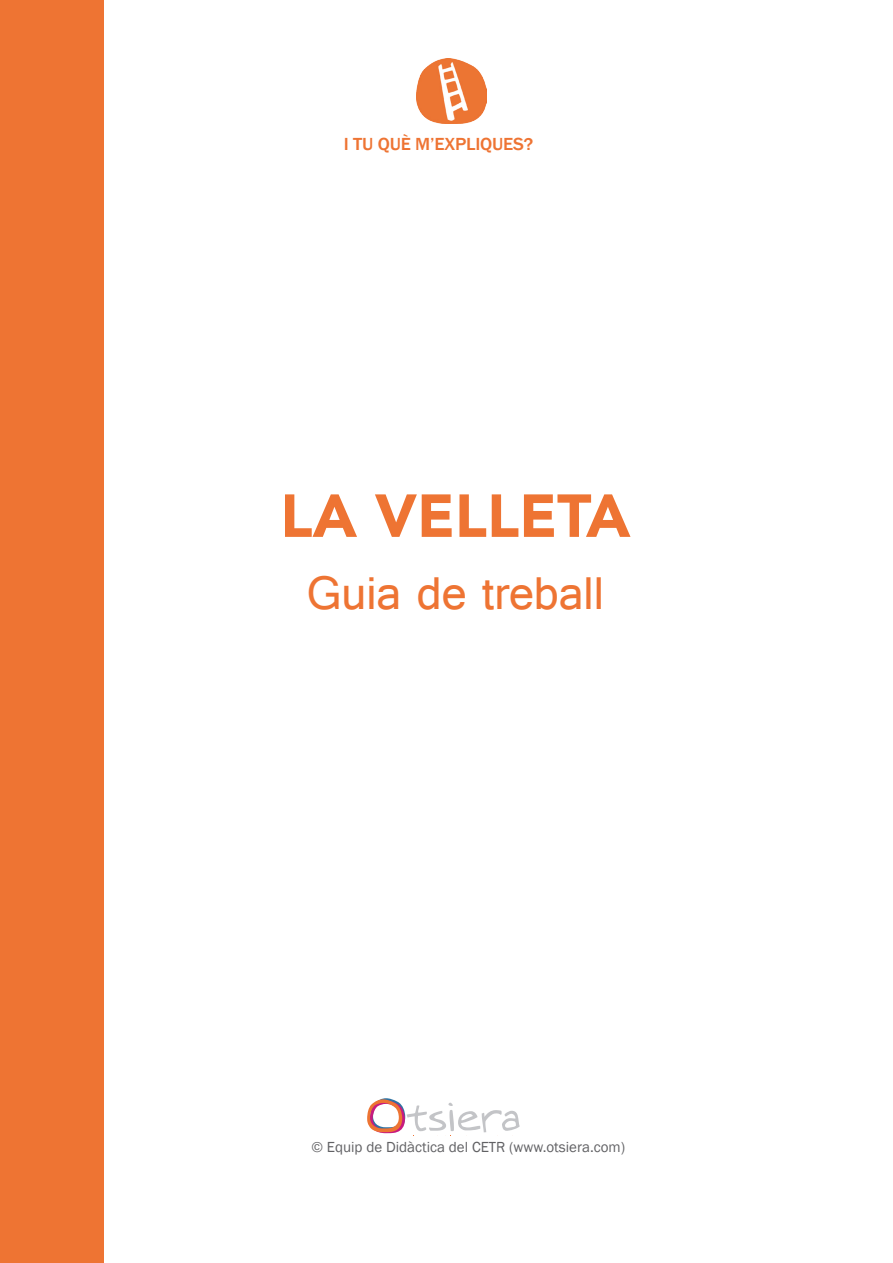
<style>
.page{position:relative;width:893px;height:1263px;background:#fff}
.page>*{position:absolute;margin:0;border:0;box-sizing:border-box;transform-origin:0 0}
.Subtítulo{font:900 60px "Avenir LT Std";color:#ee7433}
.Subtítulo-2{font:49.5px "Raavi";color:#ee7433}
.Subtítulo-3{font:500 18px "Franklin Gothic";letter-spacing:-.01em;color:#ee7433;scale:1.05 1}
.Escrito_por{font:15px "Franklin Gothic";color:#616164}
</style>
<div class="page">
<img style="left:416px;top:59px;width:70px;height:64px">
<div style="left:0;top:0;width:104px;height:1263px;background:#ee7433"></div>
<svg style="left:367px;top:1098px;width:153px;height:35px"></svg>
<p class="Subtítulo-3" style="left:344px;top:133px;width:182px">I TU QUÈ M’EXPLIQUES?</p>
<p class="Subtítulo" style="left:280px;top:480px;width:352px">LA VELLETA</p>
<p class="Subtítulo-2" style="left:307px;top:563px;width:298px">Guia de treball</p>
<p class="Escrito_por" style="left:312px;top:1138px;width:315px">© Equip de Didàctica del CETR (www.otsiera.com)</p>
</div>
